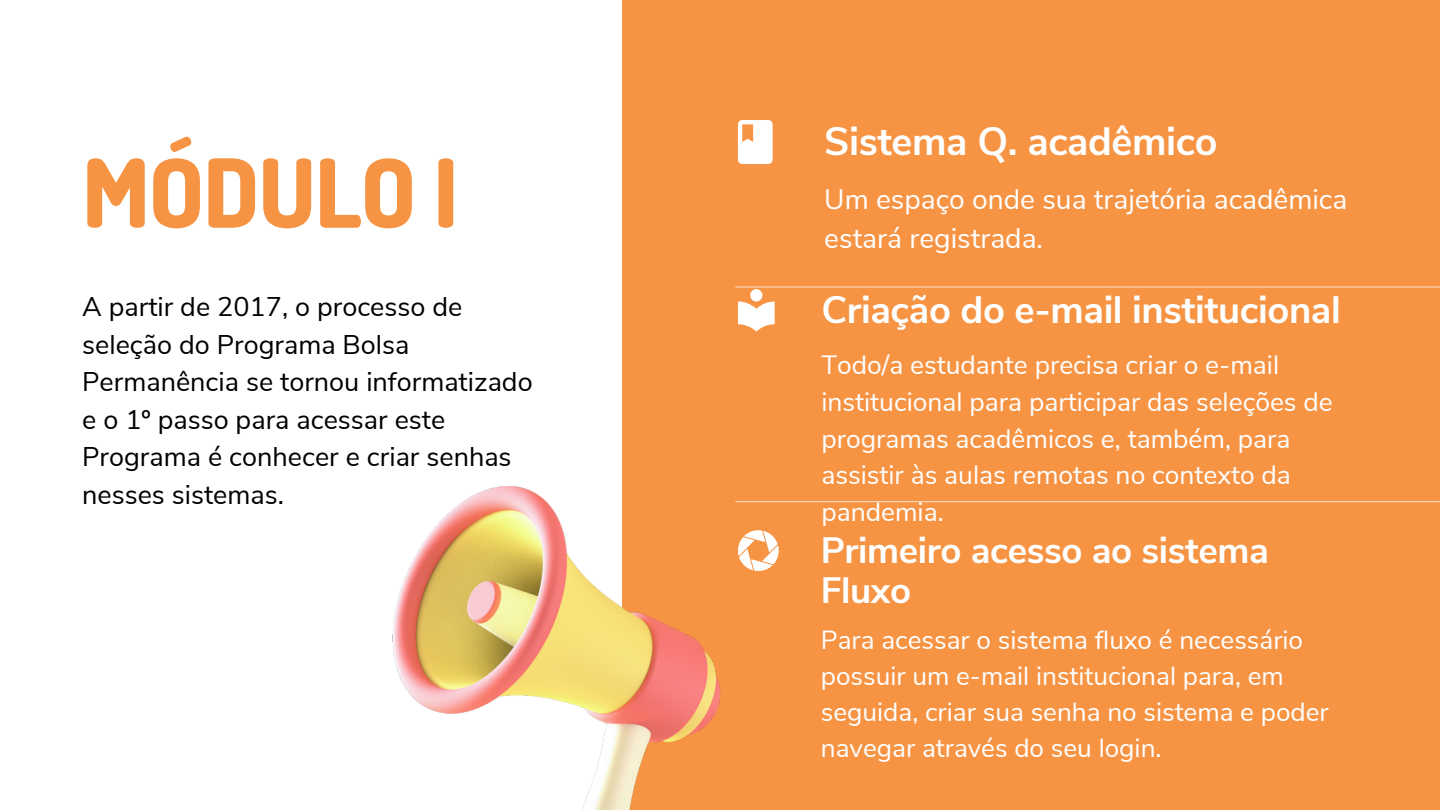
<style>
.page{position:relative;width:1440px;height:810px;background:#f69444}
.page>*{position:absolute;margin:0;border:0;box-sizing:border-box;transform-origin:0 0}
.t1{font:800 95px "Dosis";letter-spacing:-.01em;color:#f69444}
.t2{font:700 39.5px "Nunito Sans";letter-spacing:-.01em;color:#fff}
.t3{font:700 38.1px "Nunito Sans";letter-spacing:-.01em;color:#fff}
.t4{font:700 36.6px/40px "Nunito Sans";letter-spacing:-.01em;color:#fff}
.t5{font:28.2px/38.9px "Nunito Sans";color:#fff}
.t6{font:27px/37.5px "Nunito Sans";color:#000}
.t7{font:26.4px/36.8px "Nunito Sans";color:#fff}
.t8{font:26.2px/36.1px "Nunito Sans";color:#fff}
</style>
<div class="page">
<div style="left:0;top:0;width:622px;height:810px;background:#fff"></div>
<hr style="left:736px;top:501px;width:704px;height:1px;background:#fff">
<hr style="left:736px;top:287px;width:704px;height:1px;background:#fff">
<svg style="left:738px;top:289px;width:37px;height:43px"></svg>
<svg style="left:738px;top:530px;width:41px;height:41px"></svg>
<svg style="left:738px;top:120px;width:35px;height:44px;background:#fdf0e5"></svg>
<img style="left:392px;top:486px;width:328px;height:324px">
<p class="t1" style="left:82px;top:130px;width:378px">MÓDULO I</p>
<p class="t6" style="left:82px;top:289px;width:452px">A partir de 2017, o processo de seleção do Programa Bolsa<br>Permanência se tornou informatizado e o 1º passo para acessar este<br>Programa é conhecer e criar senhas nesses sistemas.</p>
<p class="t2" style="left:824px;top:115px;width:395px">Sistema Q. acadêmico</p>
<p class="t5" style="left:824px;top:180px;width:525px">Um espaço onde sua trajetória acadêmica estará registrada.</p>
<p class="t3" style="left:821px;top:284px;width:521px">Criação do e-mail institucional</p>
<p class="t7" style="left:821px;top:347px;width:513px">Todo/a estudante precisa criar o e-mail institucional para participar das seleções de programas acadêmicos e, também, para assistir às aulas remotas no contexto da pandemia.</p>
<p class="t4" style="left:821px;top:531px;width:450px">Primeiro acesso ao sistema<br>Fluxo</p>
<p class="t8" style="left:821px;top:622px;width:509px">Para acessar o sistema fluxo é necessário possuir um e-mail institucional para, em seguida, criar sua senha no sistema e poder navegar através do seu login.</p>
</div>
